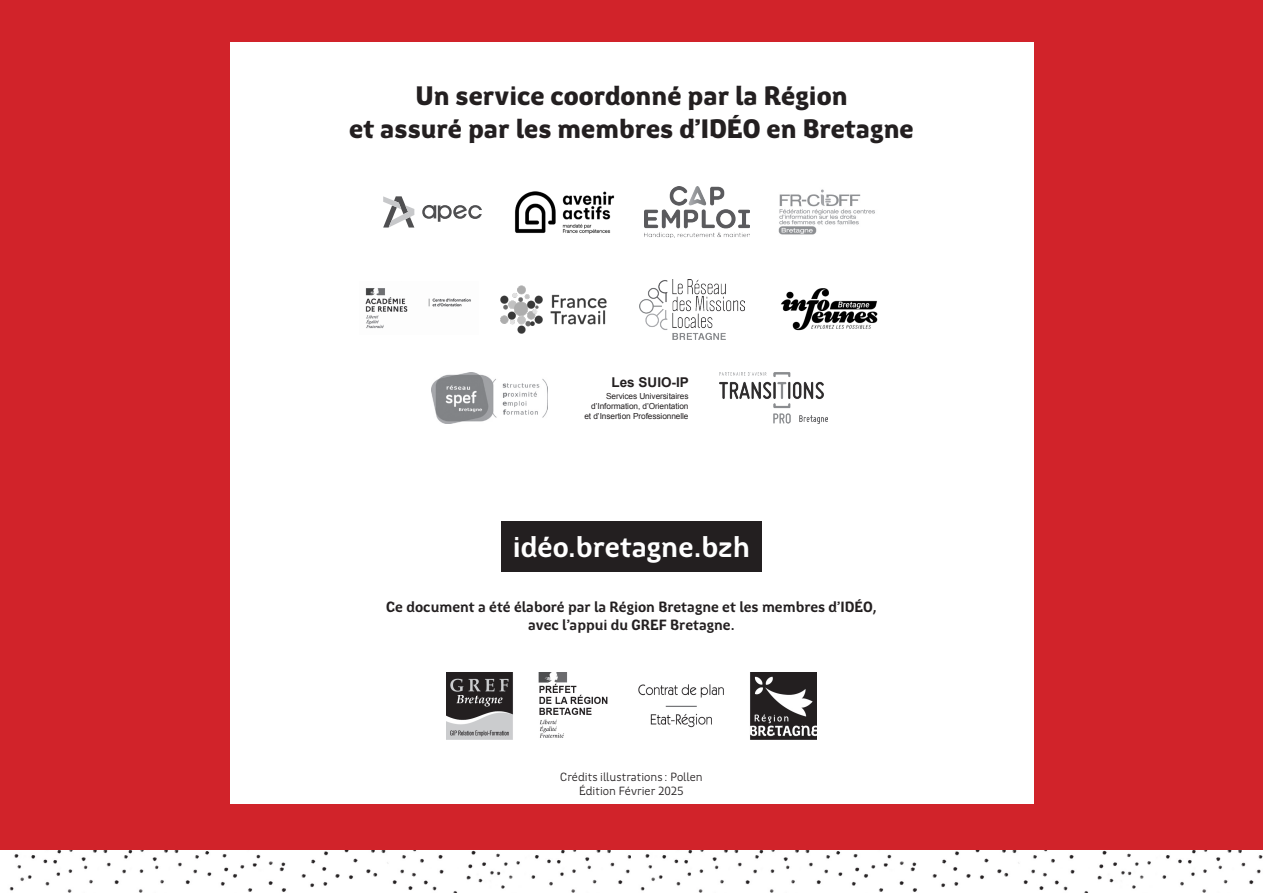
<style>
.page{position:relative;width:1263px;height:893px;background:#d1232a}
.page>*{position:absolute;margin:0;border:0;box-sizing:border-box;transform-origin:0 0}
.t1{font:700 29.4px "Region Bretagne New";color:#fff}
.t2{font:900 27px "Region Bretagne New";color:#231f20}
.t3{font:700 15px "Region Bretagne New";color:#231f20}
.t4{font:700 13.5px "Arial";color:#231f20}
.t5{font:12px "Region Bretagne New";color:#231f20}
.t6{font:8.25px/10.2px "Arial";letter-spacing:-.01em;color:#231f20;text-align:right}
</style>
<div class="page">
<div style="left:0;top:850px;width:1263px;height:43px;background:#fff"></div>
<div style="left:230px;top:43px;width:803px;height:761px;background:#fff"></div>
<img style="left:432px;top:372px;width:115px;height:52px">
<img style="left:719px;top:372px;width:108px;height:52px">
<img style="left:778px;top:189px;width:97px;height:46px">
<img style="left:644px;top:187px;width:105px;height:50px">
<svg style="left:422px;top:205px;width:60px;height:17px"></svg>
<svg style="left:383px;top:196px;width:31px;height:32px"></svg>
<img style="left:515px;top:191px;width:100px;height:43px">
<img style="left:781px;top:288px;width:97px;height:43px">
<img style="left:639px;top:279px;width:105px;height:61px">
<img style="left:500px;top:285px;width:107px;height:49px">
<img style="left:446px;top:672px;width:371px;height:67px">
<div style="left:501px;top:521px;width:261px;height:51px;background:#231f20"></div>
<img style="left:365px;top:288px;width:106px;height:41px">
<p class="t2" style="left:415px;top:81px;width:434px">Un service coordonné par la Région</p>
<p class="t2" style="left:349px;top:114px;width:566px">et assuré par les membres d’IDÉO en Bretagne</p>
<p class="t4" style="left:611px;top:373px;width:79px">Les SUIO-IP</p>
<p class="t6" style="left:584px;top:391px;width:106px">Services Universitaires d’Information, d’Orientation et d’Insertion Professionnelle</p>
<p class="t1" style="left:513px;top:531px;width:239px">idéo.bretagne.bzh</p>
<p class="t3" style="left:386px;top:598px;width:492px">Ce document a été élaboré par la Région Bretagne et les membres d’IDÉO,</p>
<p class="t3" style="left:528px;top:616px;width:208px">avec l’appui du GREF Bretagne.</p>
<p class="t5" style="left:560px;top:770px;width:144px">Crédits illustrations : Pollen</p>
<p class="t5" style="left:579px;top:784px;width:106px">Édition Février 2025</p>
</div>
